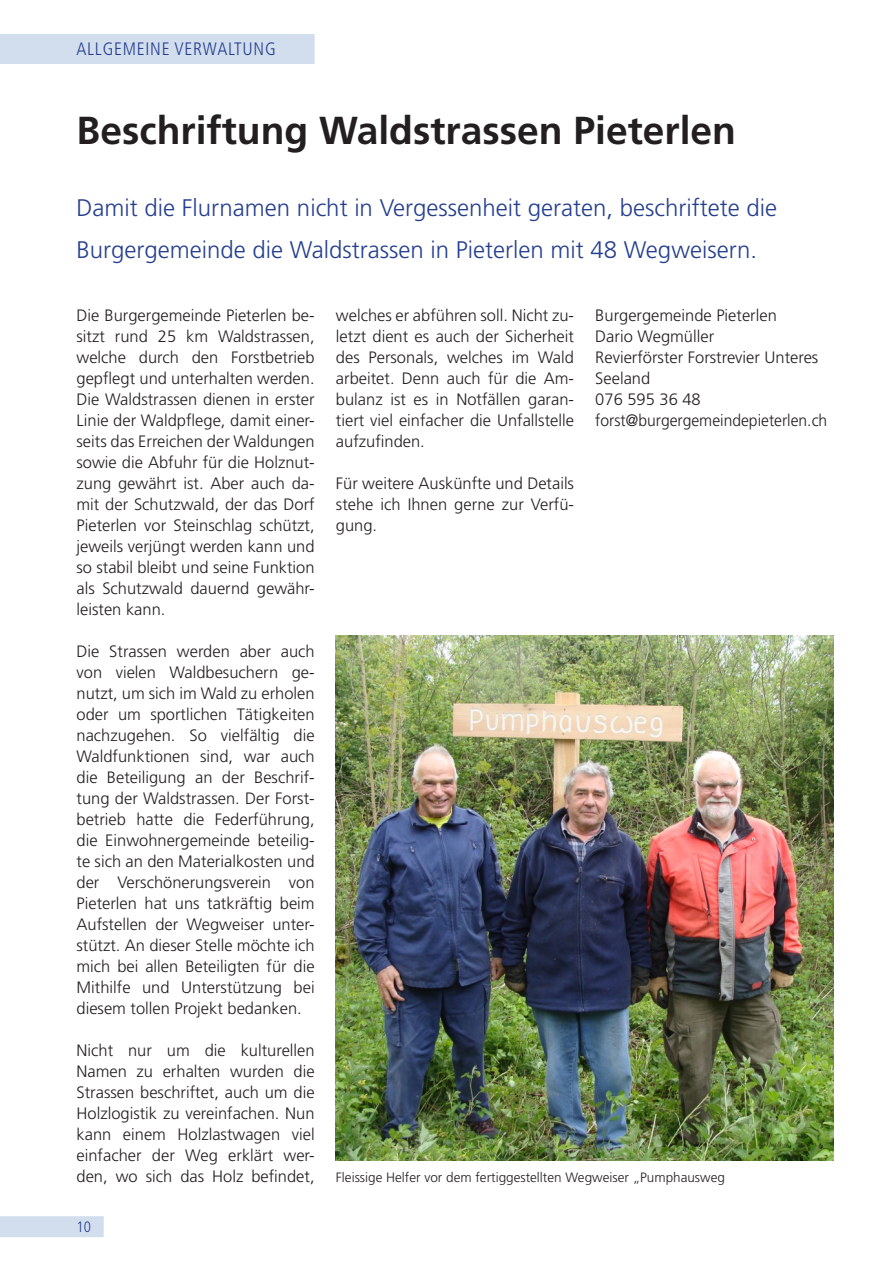
<style>
.page{position:relative;width:893px;height:1263px;background:#fff}
.page>*{position:absolute;margin:0;border:0;box-sizing:border-box;transform-origin:0 0}
.t1{font:700 39px "Frutiger";color:#231f20}
.t2{font:300 24px/42px "Frutiger";color:#253f8e}
.t3{font:300 condensed 18px "Frutiger";letter-spacing:.04em;color:#253f8e}
.t4{font:300 16.5px/21px "Frutiger";color:#231f20;text-align:justify}
.t5{font:300 condensed 15px "Frutiger";color:#253f8e}
.t6{font:300 13.5px "Frutiger";color:#231f20}
</style>
<div class="page">
<div style="left:0;top:1216px;width:104px;height:21px;background:#d2deee"></div>
<div style="left:0;top:34px;width:315px;height:30px;background:#d2deee"></div>
<img style="left:336px;top:636px;width:497px;height:524px">
<p class="t3" style="left:77px;top:38px;width:201px">ALLGEMEINE VERWALTUNG</p>
<h1 class="t1" style="left:77px;top:108px;width:661px">Beschriftung Waldstrassen Pieterlen</h1>
<h2 class="t2" style="left:77px;top:187px;width:702px">Damit die Flurnamen nicht in Vergessenheit geraten, beschriftete die<br>Burgergemeinde die Waldstrassen in Pieterlen mit 48 Wegweisern.</h2>
<p class="t4" style="left:77px;top:305px;width:240px">Die Burgergemeinde Pieterlen be&shy;sitzt rund 25 km Waldstrassen, welche durch den Forstbetrieb gepflegt und unterhalten werden.<br>Die Waldstrassen dienen in erster Linie der Waldpflege, damit einer&shy;seits das Erreichen der Waldungen sowie die Abfuhr für die Holznut&shy;zung gewährt ist. Aber auch da&shy;mit der Schutzwald, der das Dorf Pieterlen vor Steinschlag schützt, jeweils verjüngt werden kann und so stabil bleibt und seine Funktion als Schutzwald dauernd gewähr&shy;leisten kann.</p>
<p class="t4" style="left:77px;top:641px;width:240px">Die Strassen werden aber auch von vielen Waldbesuchern ge&shy;nutzt, um sich im Wald zu erholen oder um sportlichen Tätigkeiten nachzugehen. So vielfältig die Waldfunktionen sind, war auch die Beteiligung an der Beschrif&shy;tung der Waldstrassen. Der Forst&shy;betrieb hatte die Federführung, die Einwohnergemeinde beteilig&shy;te sich an den Materialkosten und der Verschönerungsverein von Pieterlen hat uns tatkräftig beim Aufstellen der Wegweiser unter&shy;stützt. An dieser Stelle möchte ich mich bei allen Beteiligten für die Mithilfe und Unterstützung bei diesem tollen Projekt bedanken.</p>
<p class="t4" style="left:77px;top:1040px;width:240px">Nicht nur um die kulturellen Namen zu erhalten wurden die Strassen beschriftet, auch um die Holzlogistik zu vereinfachen. Nun kann einem Holzlastwagen viel einfacher der Weg erklärt wer&shy;den, wo sich das Holz befindet,</p>
<p class="t5" style="left:77px;top:1218px;width:16px">10</p>
<p class="t4" style="left:336px;top:305px;width:240px">welches er abführen soll. Nicht zu&shy;letzt dient es auch der Sicherheit des Personals, welches im Wald arbeitet. Denn auch für die Am&shy;bulanz ist es in Notfällen garan&shy;tiert viel einfacher die Unfallstelle aufzufinden.</p>
<p class="t4" style="left:336px;top:473px;width:240px">Für weitere Auskünfte und Details stehe ich Ihnen gerne zur Verfü&shy;gung.</p>
<p class="t4" style="left:595px;top:305px;width:234px;text-align:left">Burgergemeinde Pieterlen<br>Dario Wegmüller<br>Revierförster Forstrevier Unteres<br>Seeland<br>076 595 36 48 forst@burgergemeindepieterlen.ch</p>
<p class="t6" style="left:336px;top:1169px;width:391px">Fleissige Helfer vor dem fertiggestellten Wegweiser „Pumphausweg</p>
</div>
